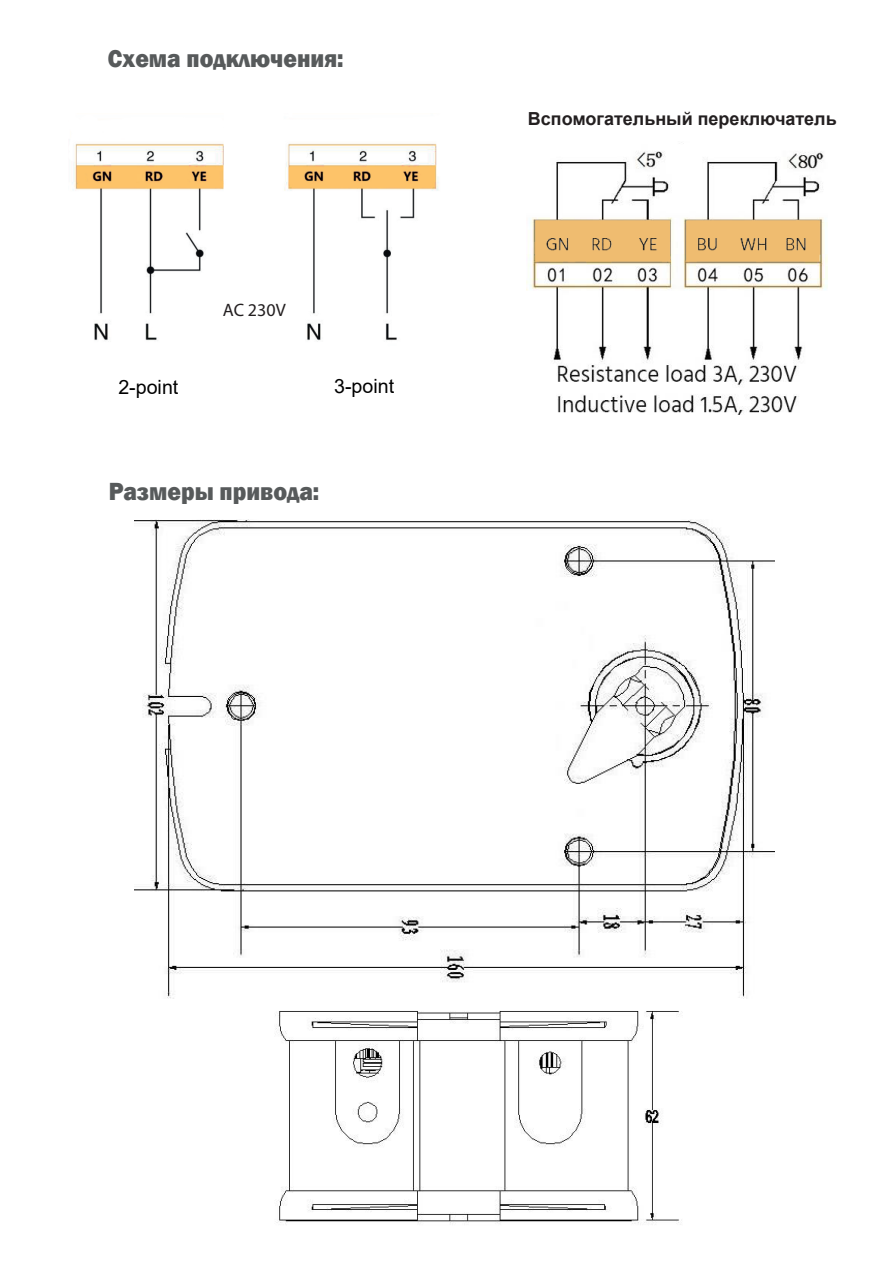
<style>
.page{position:relative;width:893px;height:1263px;background:#fff}
.page>*{position:absolute;margin:0;border:0;box-sizing:border-box;transform-origin:0 0}
.t1{font:800 25.5px "Franklin Gothic";color:#575a5b;scale:.91 1}
.t2{font:19.65px "Arial";color:#000001}
.t3{font:700 18px "Arial";color:#231f20}
.t4{font:18px "Myriad Pro";color:#231f20}
</style>
<div class="page">
<img style="left:275px;top:1011px;width:407px;height:214px">
<img style="left:134px;top:519px;width:640px;height:480px">
<img style="left:526px;top:151px;width:302px;height:264px">
<img style="left:72px;top:143px;width:367px;height:199px">
<div style="left:168px;top:286px;width:132px;height:89px;background:#fff"></div>
<p class="t1" style="left:108px;top:42px;width:260px">Схема подключения:</p>
<p class="t4" style="left:223px;top:299px;width:65px">AC 230V</p>
<p class="t2" style="left:118px;top:374px;width:62px">2-point</p>
<p class="t2" style="left:334px;top:372px;width:62px">3-point</p>
<p class="t1" style="left:109px;top:475px;width:233px">Размеры привода:</p>
<p class="t3" style="left:528px;top:106px;width:310px">Вспомогательный переключатель</p>
</div>
